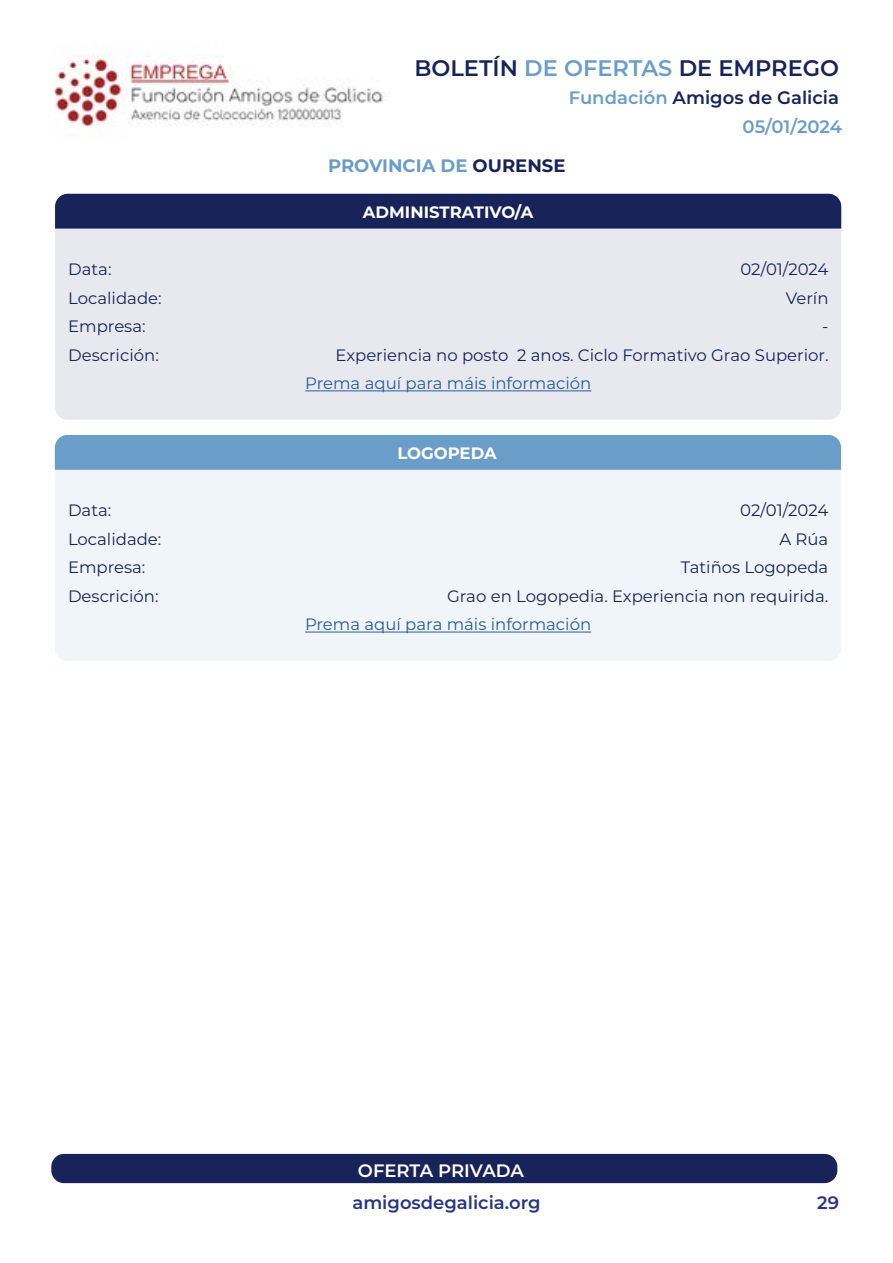
<style>
.page{position:relative;width:893px;height:1263px;background:#fff}
.page>*{position:absolute;margin:0;border:0;box-sizing:border-box;transform-origin:0 0}
.t1{font:600 22.5px "Montserrat";color:#172359}
.t2{font:600 18px/29.5px "Montserrat";color:#6a9dc8;text-align:right}
.t3{font:600 18px "Montserrat";color:#283583}
.t4{font:700 18px "Montserrat";color:#6a9dc8}
.t5{font:600 18px "Montserrat";letter-spacing:-.005em;color:#fff}
.t6{font:16.5px "Montserrat";color:#172359}
.t7{font:16.5px "Montserrat";color:#275b9b}
.t8{font:700 16.5px "Montserrat";color:#fff}
.s1{color:#6a9dc8}
.s2{color:#172359}
</style>
<div class="page">
<img style="left:54px;top:54px;width:333px;height:83px">
<div style="left:55px;top:229px;width:786px;height:191px;background:#e8e9ee"></div>
<div style="left:55px;top:470px;width:786px;height:191px;background:#f0f5f9"></div>
<div style="left:55px;top:194px;width:786px;height:35px;background:#172359"></div>
<div style="left:55px;top:435px;width:786px;height:35px;background:#6a9dc8"></div>
<hr style="left:305px;top:390px;width:286px;height:1px;background:#275b9b">
<hr style="left:305px;top:632px;width:286px;height:1px;background:#275b9b">
<div style="left:51px;top:1154px;width:786px;height:29px;background:#172359;border-radius:13px"></div>
<h1 class="t1" style="left:414px;top:52px;width:426px">BOLETÍN <span class="s1">DE OFERTAS</span> DE EMPREGO</h1>
<p class="t2" style="left:569px;top:82px;width:275px">Fundación <span class="s2">Amigos de Galicia<br></span>05/01/2024</p>
<p class="t4" style="left:328px;top:153px;width:239px">PROVINCIA DE <span class="s2">OURENSE</span></p>
<p class="t8" style="left:363px;top:200px;width:172px">ADMINISTRATIVO/A</p>
<p class="t6" style="left:68px;top:258px;width:45px">Data:</p>
<p class="t6" style="left:740px;top:258px;width:90px">02/01/2024</p>
<p class="t6" style="left:68px;top:286px;width:95px">Localidade:</p>
<p class="t6" style="left:786px;top:286px;width:44px">Verín</p>
<p class="t6" style="left:68px;top:315px;width:79px">Empresa:</p>
<p class="t6" style="left:822px;top:315px;width:8px">-</p>
<p class="t6" style="left:68px;top:343px;width:92px">Descrición:</p>
<p class="t6" style="left:336px;top:343px;width:494px">Experiencia no posto 2 anos. Ciclo Formativo Grao Superior.</p>
<p class="t7" style="left:305px;top:372px;width:288px">Prema aquí para máis información</p>
<p class="t8" style="left:397px;top:441px;width:101px">LOGOPEDA</p>
<p class="t6" style="left:68px;top:499px;width:45px">Data:</p>
<p class="t6" style="left:740px;top:499px;width:90px">02/01/2024</p>
<p class="t6" style="left:68px;top:528px;width:95px">Localidade:</p>
<p class="t6" style="left:779px;top:528px;width:50px">A Rúa</p>
<p class="t6" style="left:68px;top:556px;width:79px">Empresa:</p>
<p class="t6" style="left:681px;top:556px;width:149px">Tatiños Logopeda</p>
<p class="t6" style="left:68px;top:585px;width:92px">Descrición:</p>
<p class="t6" style="left:447px;top:585px;width:383px">Grao en Logopedia. Experiencia non requirida.</p>
<p class="t7" style="left:305px;top:613px;width:288px">Prema aquí para máis información</p>
<p class="t5" style="left:358px;top:1158px;width:168px">OFERTA PRIVADA</p>
<p class="t3" style="left:352px;top:1190px;width:190px">amigosdegalicia.org</p>
<p class="t3" style="left:817px;top:1190px;width:23px">29</p>
</div>
